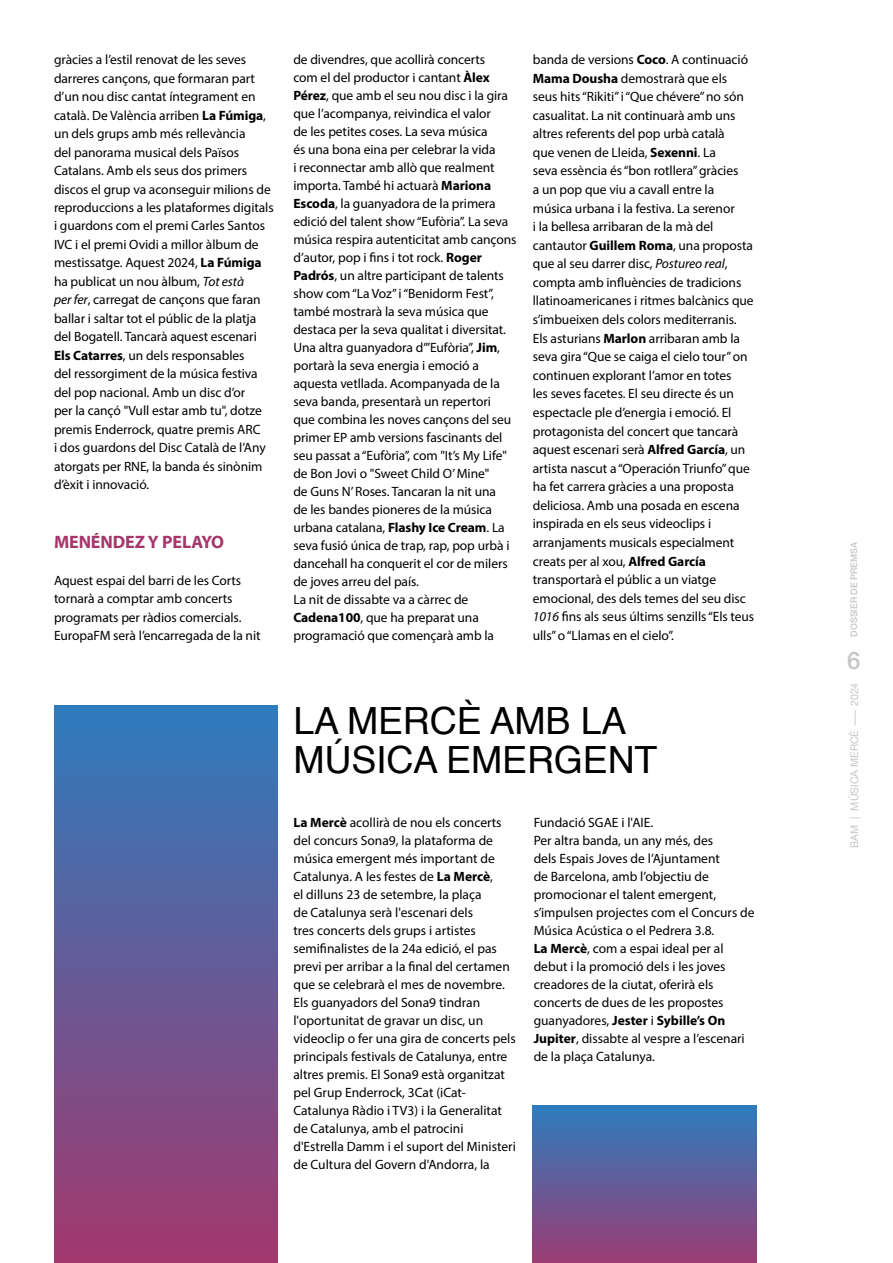
<style>
.page{position:relative;width:893px;height:1263px;background:#fff}
.page>*{position:absolute;margin:0;border:0;box-sizing:border-box;transform-origin:0 0}
.t1{font:37.5px/39px "Helvetica";letter-spacing:-.005em;color:#000}
.t2{font:500 24px "Helvetica Neue";color:#c6c6c6}
.t3{font:700 18px "Myriad Pro";letter-spacing:-.005em;color:#a5366b}
.t4{font:13.5px/18px "Myriad Pro";letter-spacing:-.005em;color:#000}
.t5{font:10.5px "Helvetica Neue";color:#c6c6c6}
.t6{font:500 9px "Helvetica Neue";color:#c6c6c6}
.s1{font-weight:700}
.s2{font-style:italic}
</style>
<div class="page">
<div style="left:54px;top:706px;width:223px;height:557px;background:linear-gradient(to bottom,#2e7cbe,#a2386d)"></div>
<div style="left:533px;top:1106px;width:223px;height:157px;background:linear-gradient(to bottom,#2e7bbd,#9b3c72)"></div>
<p class="t4" style="left:54px;top:50px;width:221px;line-height:18.5px">gràcies a l’estil renovat de les seves darreres cançons, que formaran part d’un nou disc cantat íntegrament en català. De València arriben <span class="s1">La Fúmiga</span>, un dels grups amb més rellevància<br>del panorama musical dels Països Catalans. Amb els seus dos primers discos el grup va aconseguir milions de reproduccions a les plataformes digitals i guardons com el premi Carles Santos IVC i el premi Ovidi a millor àlbum de mestissatge. Aquest 2024, <span class="s1">La Fúmiga </span>ha publicat un nou àlbum, <span class="s2">Tot està<br>per fer</span>, carregat de cançons que faran ballar i saltar tot el públic de la platja del Bogatell. Tancarà aquest escenari <span class="s1">Els Catarres</span>, un dels responsables<br>del ressorgiment de la música festiva del pop nacional. Amb un disc d’or<br>per la cançó "Vull estar amb tu", dotze premis Enderrock, quatre premis ARC<br>i dos guardons del Disc Català de l’Any atorgats per RNE, la banda és sinònim d’èxit i innovació.</p>
<h3 class="t3" style="left:54px;top:530px;width:172px">MENÉNDEZ Y PELAYO</h3>
<p class="t4" style="left:54px;top:571px;width:208px;line-height:18.5px">Aquest espai del barri de les Corts tornarà a comptar amb concerts programats per ràdios comercials.<br>EuropaFM serà l’encarregada de la nit</p>
<p class="t4" style="left:293px;top:50px;width:225px">de divendres, que acollirà concerts<br>com el del productor i cantant <span class="s1">Àlex Pérez</span>, que amb el seu nou disc i la gira que l’acompanya, reivindica el valor<br>de les petites coses. La seva música<br>és una bona eina per celebrar la vida<br>i reconnectar amb allò que realment importa. També hi actuarà <span class="s1">Mariona Escoda</span>, la guanyadora de la primera edició del talent show “Eufòria”. La seva música respira autenticitat amb cançons d’autor, pop i fins i tot rock. <span class="s1">Roger Padrós</span>, un altre participant de talents show com “La Voz” i “Benidorm Fest”, també mostrarà la seva música que destaca per la seva qualitat i diversitat.<br>Una altra guanyadora d’”Eufòria”, <span class="s1">Jim</span>, portarà la seva energia i emoció a aquesta vetllada. Acompanyada de la seva banda, presentarà un repertori<br>que combina les noves cançons del seu primer EP amb versions fascinants del seu passat a “Eufòria”, com "It’s My Life" de Bon Jovi o "Sweet Child O’ Mine"<br>de Guns N’ Roses. Tancaran la nit una<br>de les bandes pioneres de la música urbana catalana, <span class="s1">Flashy Ice Cream</span>. La seva fusió única de trap, rap, pop urbà i dancehall ha conquerit el cor de milers de joves arreu del país.<br>La nit de dissabte va a càrrec de <span class="s1">Cadena100</span>, que ha preparat una programació que començarà amb la</p>
<p class="t4" style="left:533px;top:50px;width:223px;line-height:18.6px">banda de versions <span class="s1">Coco</span>. A continuació <span class="s1">Mama Dousha</span> demostrarà que els seus hits “Rikiti” i “Que chévere” no són casualitat. La nit continuarà amb uns altres referents del pop urbà català<br>que venen de Lleida, <span class="s1">Sexenni</span>. La<br>seva essència és “bon rotllera” gràcies<br>a un pop que viu a cavall entre la música urbana i la festiva. La serenor<br>i la bellesa arribaran de la mà del cantautor <span class="s1">Guillem Roma</span>, una proposta que al seu darrer disc, <span class="s2">Postureo real</span>, compta amb influències de tradicions llatinoamericanes i ritmes balcànics que s’imbueixen dels colors mediterranis.<br>Els asturians <span class="s1">Marlon</span> arribaran amb la seva gira “Que se caiga el cielo tour” on continuen explorant l’amor en totes<br>les seves facetes. El seu directe és un espectacle ple d’energia i emoció. El protagonista del concert que tancarà aquest escenari serà <span class="s1">Alfred García</span>, un artista nascut a “Operación Triunfo” que ha fet carrera gràcies a una proposta deliciosa. Amb una posada en escena inspirada en els seus videoclips i arranjaments musicals especialment creats per al xou, <span class="s1">Alfred García </span>transportarà el públic a un viatge emocional, des dels temes del seu disc <span class="s2">1016</span> fins als seus últims senzills “Els teus ulls” o “Llamas en el cielo”.</p>
<h1 class="t1" style="left:293px;top:702px;width:366px">LA MERCÈ AMB LA<br>MÚSICA EMERGENT</h1>
<p class="t4" style="left:293px;top:813px;width:224px"><span class="s1">La Mercè</span> acollirà de nou els concerts del concurs Sona9, la plataforma de música emergent més important de Catalunya. A les festes de <span class="s1">La Mercè</span>,<br>el dilluns 23 de setembre, la plaça<br>de Catalunya serà l'escenari dels<br>tres concerts dels grups i artistes semifinalistes de la 24a edició, el pas previ per arribar a la final del certamen que se celebrarà el mes de novembre.<br>Els guanyadors del Sona9 tindran l'oportunitat de gravar un disc, un videoclip o fer una gira de concerts pels principals festivals de Catalunya, entre altres premis. El Sona9 està organitzat pel Grup Enderrock, 3Cat (iCat-Catalunya Ràdio i TV3) i la Generalitat de Catalunya, amb el patrocini d'Estrella Damm i el suport del Ministeri de Cultura del Govern d'Andorra, la</p>
<p class="t4" style="left:534px;top:813px;width:222px">Fundació SGAE i l'AIE.<br>Per altra banda, un any més, des<br>dels Espais Joves de l’Ajuntament<br>de Barcelona, amb l’objectiu de promocionar el talent emergent, s’impulsen projectes com el Concurs de<br>Música Acústica o el Pedrera 3.8.<br><span class="s1">La Mercè</span>, com a espai ideal per al debut i la promoció dels i les joves creadores de la ciutat, oferirà els concerts de dues de les propostes guanyadores, <span class="s1">Jester</span> i <span class="s1">Sybille’s On<br>Jupiter</span>, dissabte al vespre a l’escenari de la plaça Catalunya.</p>
<p class="t6" style="left:847px;top:637px;width:96px;rotate:-90deg">DOSSIER DE PREMSA</p>
<h2 class="t2" style="left:847px;top:641px;width:15px">6</h2>
<p class="t5" style="left:847px;top:848px;width:167px;rotate:-90deg">BAM | MÚSICA MERCÈ —— 2024</p>
</div>
